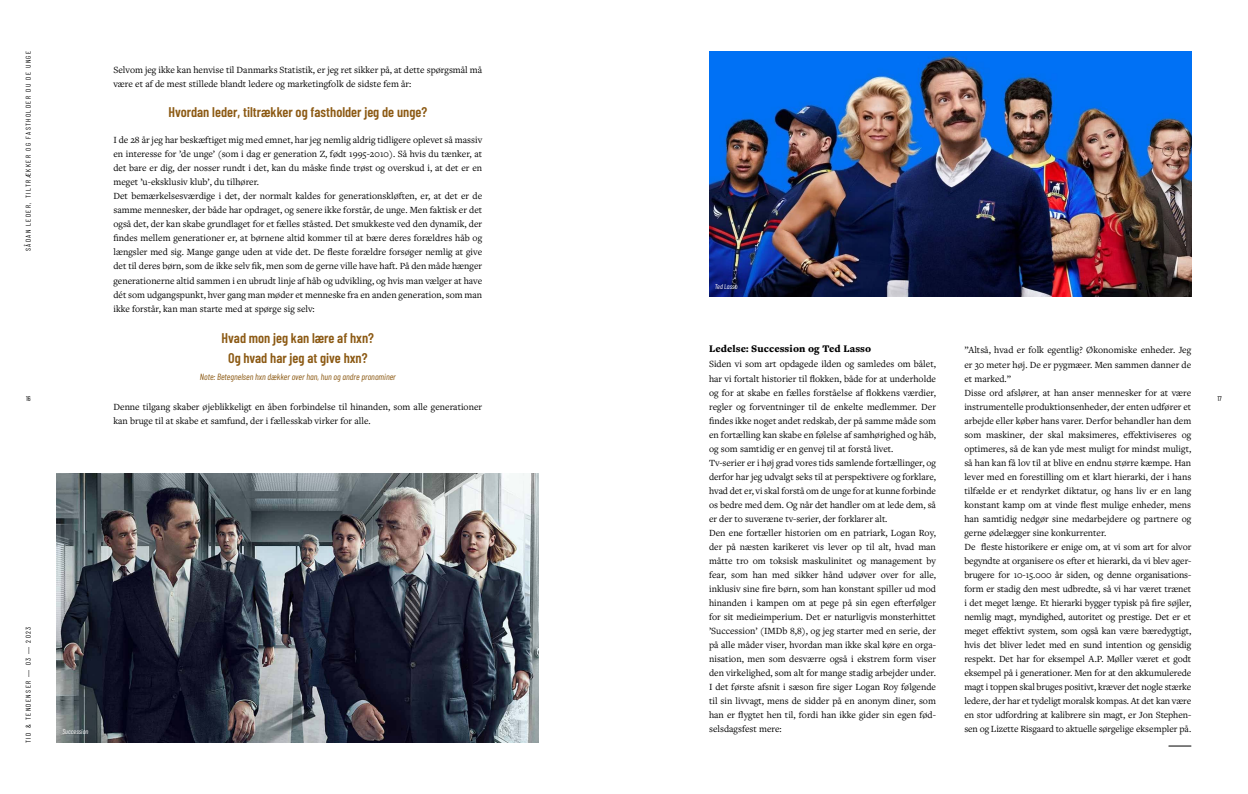
<style>
.page{position:relative;width:1248px;height:794px;background:#fff}
.page>*{position:absolute;margin:0;border:0;box-sizing:border-box;transform-origin:0 0}
.t1{font:600 14px/20px "Barlow Condensed";color:#8c5a14;text-align:center}
.t2{font:900 10.5px "Freight Text Pro";letter-spacing:.01em;color:#000}
.t3{font:9.8px/14px "Freight Text Pro";color:#000}
.t4{font:italic 9px "Barlow Condensed";color:#8c5a14}
.t5{font:7px "Barlow Condensed";letter-spacing:.2em;color:#000}
.t6{font:italic 7px "Barlow Condensed";color:#fff}
.s1{font-family:"Univers LT";font-weight:300}
</style>
<div class="page">
<svg style="left:1168px;top:746px;width:22px;height:1px"></svg>
<img style="left:57px;top:473px;width:481px;height:270px">
<img style="left:709px;top:51px;width:482px;height:245px">
<p class="t5" style="left:25px;top:251px;width:202px;rotate:-90deg">SÅDAN LEDER, TILTRÆKKER OG FASTHOLDER DU DE UNGE</p>
<p class="t5" style="left:26px;top:395px;width:6px">16</p>
<p class="t3" style="left:113px;top:64px;width:370px">Selvom jeg ikke kan henvise til Danmarks Statistik, er jeg ret sikker på, at dette spørgsmål må være et af de mest stillede blandt ledere og marketingfolk de sidste fem år:</p>
<h1 class="t1" style="left:168px;top:104px;width:260px">Hvordan leder, tiltrækker og fastholder jeg de unge?</h1>
<p class="t3" style="left:113px;top:134px;width:370px">I de 28 år jeg har beskæftiget mig med emnet, har jeg nemlig aldrig tidligere oplevet så massiv en interesse for ’de unge’ (som i dag er generation Z, født 1995-2010). Så hvis du tænker, at det bare er dig, der nosser rundt i det, kan du måske finde trøst og overskud i, at det er en meget ’u-eksklusiv klub’, du tilhører.<br>Det bemærkelsesværdige i det, der normalt kaldes for generationskløften, er, at det er de samme mennesker, der både har opdraget, og senere ikke forstår, de unge. Men faktisk er det også det, der kan skabe grundlaget for et fælles ståsted. Det smukkeste ved den dynamik, der findes mellem generationer er, at børnene altid kommer til at bære deres forældres håb og længsler med sig. Mange gange uden at vide det. De fleste forældre forsøger nemlig at give det til deres børn, som de ikke selv fik, men som de gerne ville have haft. På den måde hænger generationerne altid sammen i en ubrudt linje af håb og udvikling, og hvis man vælger at have dét som udgangspunkt, hver gang man møder et menneske fra en anden generation, som man ikke forstår, kan man starte med at spørge sig selv:</p>
<h1 class="t1" style="left:221px;top:330px;width:154px">Hvad mon jeg kan lære af hxn?<br>Og hvad har jeg at give hxn?</h1>
<p class="t4" style="left:200px;top:374px;width:198px">Note: Betegnelsen hxn dækker over han, hun og andre pronominer</p>
<p class="t3" style="left:113px;top:400px;width:370px">Denne tilgang skaber øjeblikkeligt en åben forbindelse til hinanden, som alle generationer kan bruge til at skabe et samfund, der i fællesskab virker for alle.</p>
<p class="t5" style="left:24px;top:743px;width:117px;rotate:-90deg">TID &amp; TENDENSER <span class="s1">—</span> 03 <span class="s1">—</span> 2023</p>
<p class="t6" style="left:62px;top:729px;width:27px">Succession</p>
<p class="t6" style="left:714px;top:284px;width:24px">Ted Lasso</p>
<p class="t2" style="left:709px;top:344px;width:164px">Ledelse: Succession og Ted Lasso</p>
<p class="t3" style="left:709px;top:358px;width:228px">Siden vi som art opdagede ilden og samledes om bålet, har vi fortalt historier til flokken, både for at underholde og for at skabe en fælles forståelse af flokkens værdier, regler og forventninger til de enkelte medlemmer. Der findes ikke noget andet redskab, der på samme måde som en fortælling kan skabe en følelse af samhørighed og håb, og som samtidig er en genvej til at forstå livet.<br>Tv-serier er i høj grad vores tids samlende fortællinger, og derfor har jeg udvalgt seks til at perspektivere og forklare, hvad det er, vi skal forstå om de unge for at kunne forbinde os bedre med dem. Og når det handler om at lede dem, så er der to suveræne tv-serier, der forklarer alt.<br>Den ene fortæller historien om en patriark, Logan Roy, der på næsten karikeret vis lever op til alt, hvad man måtte tro om toksisk maskulinitet og management by fear, som han med sikker hånd udøver over for alle, inklu siv sine fire børn, som han konstant spiller ud mod hinanden i kampen om at pege på sin egen efterfølger for sit medieimperium. Det er naturligvis monsterhittet ’Succession’ (IMDb 8,8), og jeg starter med en serie, der på alle måder viser, hvordan man ikke skal køre en orga&shy;nisation, men som desværre også i ekstrem form viser den virkelighed, som alt for mange stadig arbejder under.<br>I det første afsnit i sæson fire siger Logan Roy følgende til sin livvagt, mens de sidder på en anonym diner, som han er flygtet hen til, fordi han ikke gider sin egen fød&shy;selsdagsfest mere:</p>
<p class="t3" style="left:964px;top:344px;width:228px">”Altså, hvad er folk egentlig? Økonomiske enheder. Jeg er 30 meter høj. De er pygmæer. Men sammen danner de et marked.”<br>Disse ord afslører, at han anser mennesker for at være instrumentelle produktionsenheder, der enten udfører et arbejde eller køber hans varer. Derfor behandler han dem som maskiner, der skal maksimeres, effektiviseres og optimeres, så de kan yde mest muligt for mindst muligt, så han kan få lov til at blive en endnu større kæmpe. Han lever med en forestilling om et klart hierarki, der i hans tilfælde er et rendyrket diktatur, og hans liv er en lang konstant kamp om at vinde flest mulige enheder, mens han samtidig nedgør sine medarbejdere og partnere og gerne ødelægger sine konkurrenter.<br>De fleste historikere er enige om, at vi som art for alvor begyndte at organisere os efter et hierarki, da vi blev ager&shy;brugere for 10-15.000 år siden, og denne organisations&shy;form er stadig den mest udbredte, så vi har været trænet i det meget længe. Et hierarki bygger typisk på fire søjler, nemlig magt, myndighed, autoritet og prestige. Det er et meget effektivt system, som også kan være bæredygtigt, hvis det bliver ledet med en sund intention og gensidig respekt. Det har for eksempel A.P. Møller været et godt eksempel på i generationer. Men for at den akkumulerede magt i toppen skal bruges positivt, kræver det nogle stærke ledere, der har et tydeligt moralsk kompas. At det kan være en stor udfordring at kalibrere sin magt, er Jon Stephen&shy;sen og Lizette Risgaard to aktuelle sørgelige eksempler på.</p>
<p class="t5" style="left:1217px;top:395px;width:6px">17</p>
</div>
